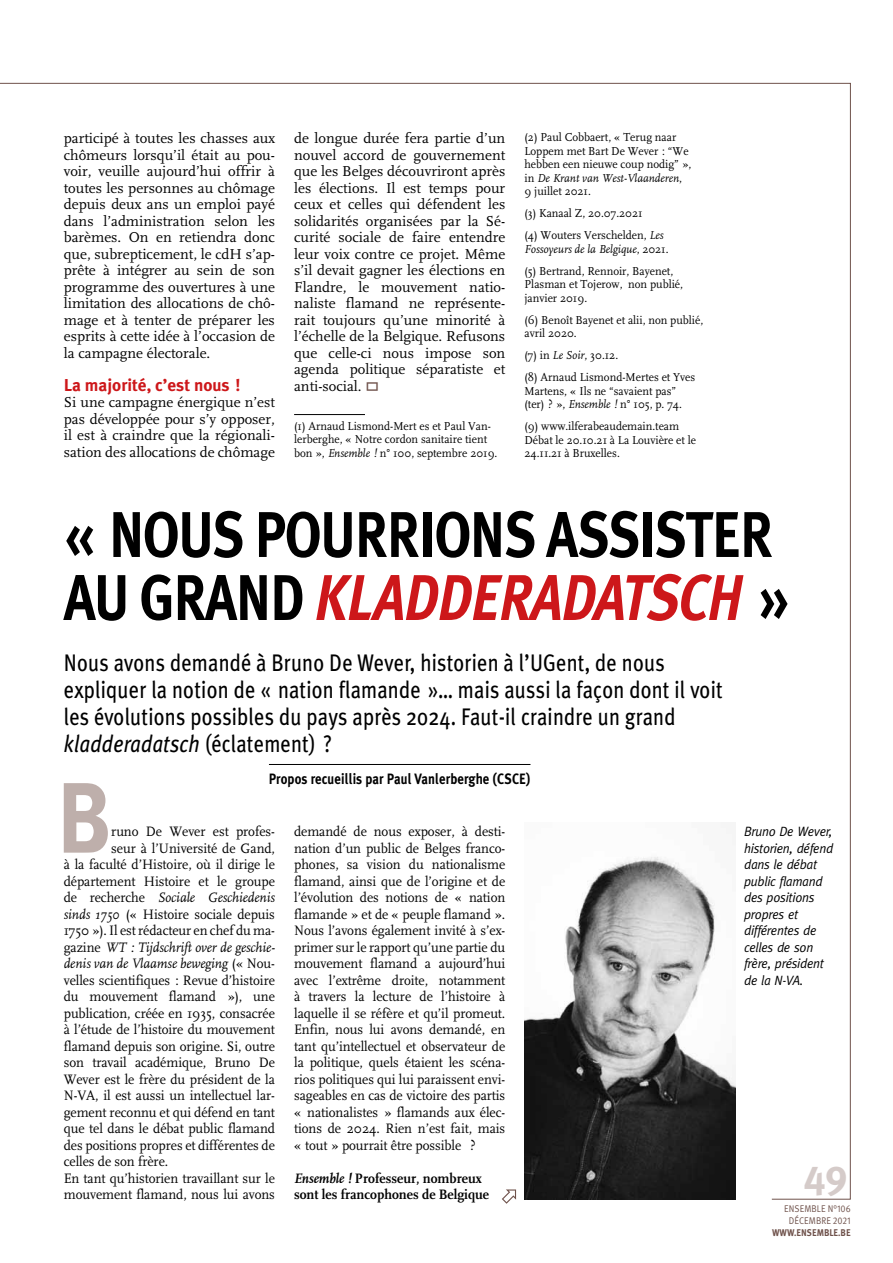
<style>
.page{position:relative;width:893px;height:1263px;background:#fff}
.page>*{position:absolute;margin:0;border:0;box-sizing:border-box;transform-origin:0 0}
.t1{font:700 100.05px "Meta Plus";color:#beafab;scale:.9 1}
.t2{font:700 64.5px/63px "Meta Plus";letter-spacing:-.025em;color:#000;scale:.85 1}
.t3{font:40.5px "Meta Plus Bold Caps";color:#d5cbc9}
.t4{font:24px/27px "Meta Plus";letter-spacing:.01em;color:#000;scale:.85 1}
.t5{font:700 17.25px "Meta Plus";color:#cd171a}
.t6{font:15px/16.5px "FF Scala";color:#000;text-align:justify}
.t7{font:700 15px "Meta Plus";letter-spacing:.01em;color:#000;scale:.85 1}
.t8{font:14.25px/16.5px "FF Scala";letter-spacing:-.005em;color:#000;text-align:justify;scale:.95 1}
.t9{font:italic 14.25px "FF Scala";letter-spacing:-.005em;color:#000;scale:.95 1}
.t10{font:700 14.25px/16.5px "FF Scala";color:#000;scale:.95 1}
.t11{font:italic 13.5px/16.5px "Meta";letter-spacing:-.02em;color:#000;scale:.95 1}
.t12{font:12px/13.5px "FF Scala";color:#000;scale:.95 1}
.t13{font:9.75px/12px "Meta Pro";letter-spacing:.01em;color:#6f524b;text-align:center;scale:.9 1}
.t14{font:700 9.75px "Meta Plus";color:#6f524b;scale:.9 1}
.s1{font-size:14.25px}
.s2{font-style:italic}
.s3{font-style:italic;color:#cd171a}
.s4{font-style:normal}
.s5{font-family:"Scala OT";font-style:italic}
</style>
<div class="page">
<hr style="left:294px;top:414px;width:71px;height:1px;background:#000">
<img style="left:524px;top:857px;width:212px;height:342px">
<hr style="left:269px;top:764px;width:261px;height:1px;background:#000">
<svg style="left:502px;top:1189px;width:14px;height:15px"></svg>
<p class="t6" style="left:64px;top:130px;width:213px">participé à toutes les chasses aux chômeurs lorsqu’il était au pou&shy;voir, veuille aujourd’hui offrir à toutes les personnes au chômage depuis deux ans un emploi payé dans l’administration selon les barèmes. On en retiendra donc que, subrepticement, le <span class="s1">c</span>dH s’ap&shy;prête à intégrer au sein de son programme des ouvertures à une limitation des allocations de chô&shy;mage et à tenter de préparer les esprits à cette idée à l’occasion de la campagne électorale.</p>
<p class="t5" style="left:64px;top:375px;width:178px">La majorité, c’est nous !</p>
<p class="t6" style="left:64px;top:394px;width:213px">Si une campagne énergique n’est pas développée pour s’y opposer, il est à craindre que la régionali&shy;sation des allocations de chômage</p>
<p class="t6" style="left:294px;top:130px;width:213px">de longue durée fera partie d’un nouvel accord de gouvernement que les Belges découvriront après les élections. Il est temps pour ceux et celles qui défendent les solidarités organisées par la Sé&shy;curité sociale de faire entendre leur voix contre ce projet. Même s’il devait gagner les élections en Flandre, le mouvement natio&shy;naliste flamand ne représente&shy;rait toujours qu’une minorité à l’échelle de la Belgique. Refusons que celle-ci nous impose son agenda politique séparatiste et anti-social.</p>
<p class="t12" style="left:294px;top:419px;width:216px">(1) Arnaud Lismond-Mert es et Paul Van&shy;lerberghe, « Notre cordon sanitaire tient bon », <span class="s2">Ensemble !</span> n° 100, septembre 2019.</p>
<p class="t12" style="left:524px;top:131px;width:177px">(2) Paul Cobbaert, « Terug naar<br>Loppem met Bart De Wever : “We hebben een nieuwe coup nodig” », in <span class="s2">De Krant van West-Vlaanderen</span>,<br>9 juillet 2021.</p>
<p class="t12" style="left:524px;top:202px;width:148px;line-height:22px">(3) Kanaal Z, 20.07.2021<br>(4) Wouters Verschelden, <span class="s2">Les</span></p>
<p class="t12" style="left:524px;top:238px;width:158px;line-height:22px"><span class="s2">Fossoyeurs de la Belgique</span>, 2021. (5) Bertrand, Rennoir, Bayenet,</p>
<p class="t12" style="left:524px;top:278px;width:168px">Plasman et Tojerow, non publié, janvier 2019.</p>
<p class="t12" style="left:524px;top:313px;width:190px">(6) Benoît Bayenet et alii, non publié, avril 2020.</p>
<p class="t12" style="left:524px;top:344px;width:181px;line-height:22px">(7) in <span class="s2">Le Soir</span>, 30.12.<br>(8) Arnaud Lismond-Mertes et Yves</p>
<p class="t12" style="left:524px;top:384px;width:167px">Martens, « Ils ne “savaient pas” (ter) ? », <span class="s2">Ensemble !</span> n° 105, p. 74.</p>
<p class="t12" style="left:524px;top:420px;width:182px">(9) www.ilferabeaudemain.team<br>Débat le 20.10.21 à La Louvière et le<br>24.11.21 à Bruxelles.</p>
<h2 class="t2" style="left:64px;top:503px;width:853px;text-indent:406px">ns assister au gra nd <span class="s3">KLADDERADATSCH</span> »</h2>
<p class="t4" style="left:64px;top:649px;width:777px">Nous avons demandé à Bruno De Wever, historien à l’UGent, de nous expliquer la notion de « nation flamande »… mais aussi la façon dont il voit les évolutions possibles du pays après 2024. Faut-il craindre un grand <span class="s2">kladderadatsch</span> (éclatement) ?</p>
<p class="t7" style="left:269px;top:770px;width:309px">Propos recueillis par Paul Vanlerberghe (CSCE)</p>
<h1 class="t1" style="left:56px;top:760px;width:50px">B</h1>
<h2 class="t2" style="left:64px;top:503px;width:261px">« Nou s pourrio</h2>
<p class="t8" style="left:111px;top:823px;width:174px">runo De Wever est profes-</p>
<p class="t8" style="left:111px;top:840px;width:174px">seur à l’Université de Gand,</p>
<p class="t8" style="left:64px;top:856px;width:224px">à la faculté d’Histoire, où il dirige le</p>
<p class="t8" style="left:64px;top:873px;width:224px">département Histoire et le groupe</p>
<p class="t9" style="left:64px;top:890px;width:224px"><span class="s4">de recherche</span> Sociale Geschiedenis</p>
<p class="t8" style="left:64px;top:906px;width:224px"><span class="s2">sinds 1750</span> (« Histoire sociale depuis</p>
<p class="t8" style="left:64px;top:922px;width:224px">1750 »). Il est rédacteur en chef du ma-</p>
<p class="t9" style="left:64px;top:940px;width:224px"><span class="s4">gazine</span> WT : Tijdschrift over de geschie-</p>
<p class="t9" style="left:64px;top:956px;width:224px">denis van de Vlaamse beweging <span class="s4">(« Nou-</span></p>
<p class="t8" style="left:64px;top:972px;width:224px">velles scientifiques : Revue d’histoire</p>
<p class="t8" style="left:64px;top:988px;width:224px">du mouvement flamand »), une</p>
<p class="t8" style="left:64px;top:1005px;width:224px">publication, créée en 1935, consacrée</p>
<p class="t8" style="left:64px;top:1021px;width:224px">à l’étude de l’histoire du mouvement</p>
<p class="t8" style="left:64px;top:1038px;width:224px">flamand depuis son origine. Si, outre</p>
<p class="t8" style="left:64px;top:1054px;width:224px">son travail académique, Bruno De</p>
<p class="t8" style="left:64px;top:1071px;width:224px">Wever est le frère du président de la</p>
<p class="t8" style="left:64px;top:1087px;width:224px">N-VA, il est aussi un intellectuel lar-</p>
<p class="t8" style="left:64px;top:1104px;width:224px">gement reconnu et qui défend en tant</p>
<p class="t8" style="left:64px;top:1120px;width:224px">que tel dans le débat public flamand</p>
<p class="t8" style="left:64px;top:1137px;width:224px">des positions propres et différentes de</p>
<p class="t8" style="left:64px;top:1153px;width:111px">celles de son frère.</p>
<p class="t8" style="left:64px;top:1170px;width:224px">En tant qu’historien travaillant sur le</p>
<p class="t8" style="left:64px;top:1186px;width:224px">mouvement flamand, nous lui avons</p>
<p class="t8" style="left:294px;top:823px;width:224px">demandé de nous exposer, à desti&shy;nation d’un public de Belges franco&shy;phones, sa vision du nationalisme flamand, ainsi que de l’origine et de l’évolution des notions de « nation flamande » et de « peuple flamand ».<br>Nous l’avons également invité à s’ex&shy;primer sur le rapport qu’une partie du mouvement flamand a aujourd’hui avec l’extrême droite, notamment à travers la lecture de l’histoire à laquelle il se réfère et qu’il promeut.<br>Enfin, nous lui avons demandé, en tant qu’intellectuel et observateur de la politique, quels étaient les scéna&shy;rios politiques qui lui paraissent envi&shy;sageables en cas de victoire des partis « nationalistes » flamands aux élec&shy;tions de 2024. Rien n’est fait, mais « tout » pourrait être possible ?</p>
<p class="t10" style="left:294px;top:1170px;width:207px"><span class="s5">Ensemble !</span> Professeur, nombreux sont les francophones de Belgique</p>
<p class="t11" style="left:744px;top:823px;width:95px">Bruno De Wever, historien, défend dans le débat public flamand des positions propres et différentes de celles de son frère, président de la N-VA.</p>
<h3 class="t3" style="left:804px;top:1156px;width:45px">49</h3>
<p class="t13" style="left:784px;top:1203px;width:75px">ENSEMBLE N°106<br>DÉCEMBRE 2021</p>
<p class="t14" style="left:772px;top:1227px;width:89px">www.ensemble.be</p>
</div>
